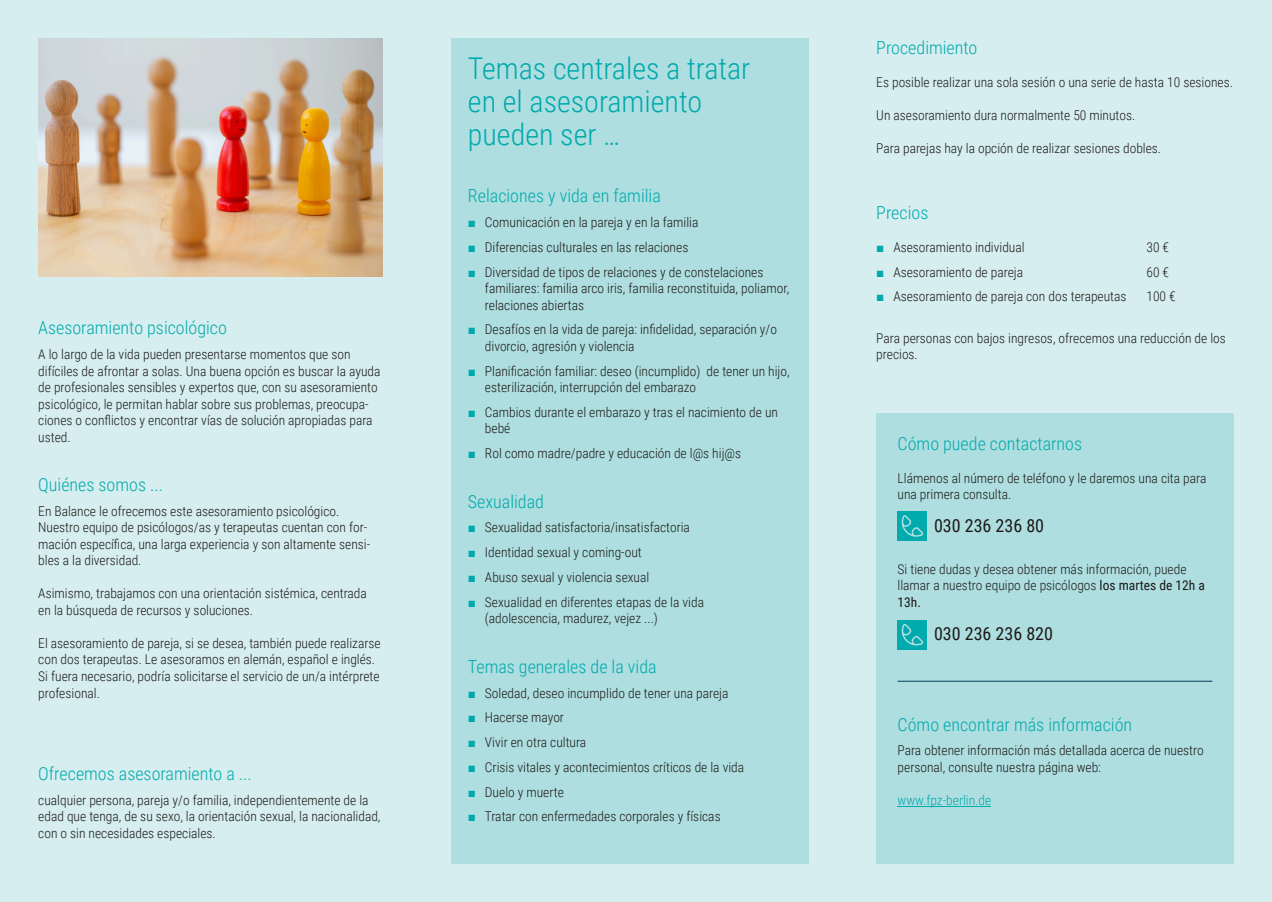
<style>
.page{position:relative;width:1272px;height:902px;background:#fff}
.page>*{position:absolute;margin:0;border:0;box-sizing:border-box;transform-origin:0 0}
.t1{font:300 30px/33px "Roboto Condensed";color:#00a9ac}
.t2{font:300 18px "Roboto Condensed";color:#00a9ac}
.t3{font:18px "Roboto Condensed";color:#1d1a18}
.t4{font:300 13.5px/16.5px "Roboto Condensed";color:#1d1a18}
.t5{font:300 13.5px "Roboto Condensed";color:#00a9ac}
.s1{font-family:"Arial";font-weight:400;color:#00a9ac}
.s2{font-weight:400}
</style>
<div class="page">
<div style="left:0;top:0;width:1271px;height:902px;background:#d6eeef"></div>
<div style="left:451px;top:38px;width:357px;height:825px;background:#aedee0"></div>
<div style="left:876px;top:412px;width:357px;height:451px;background:#aedee0"></div>
<hr style="left:897px;top:805px;width:94px;height:1px;background:#00aaad">
<div style="left:897px;top:511px;width:30px;height:30px;background:#00aaad"></div>
<div style="left:897px;top:620px;width:30px;height:29px;background:#00aaad"></div>
<svg style="left:901px;top:515px;width:23px;height:22px"></svg>
<svg style="left:901px;top:623px;width:23px;height:23px"></svg>
<hr style="left:897px;top:681px;width:315px;height:1px;background:#013a59">
<img style="left:38px;top:38px;width:345px;height:238px">
<h2 class="t2" style="left:38px;top:321px;width:190px">Asesoramiento psicológico</h2>
<p class="t4" style="left:38px;top:347px;width:344px">A lo largo de la vida pueden presentarse momentos que son difíciles de afrontar a solas. Una buena opción es buscar la ayuda de profesionales sensibles y expertos que, con su asesoramiento psicológico, le permitan hablar sobre sus problemas, preocupa&shy;ciones o conflictos y encontrar vías de solución apropiadas para usted.</p>
<h2 class="t2" style="left:38px;top:478px;width:126px">Quiénes somos ...</h2>
<p class="t4" style="left:38px;top:504px;width:333px">En Balance le ofrecemos este asesoramiento psicológico.<br>Nuestro equipo de psicólogos/as y terapeutas cuentan con for&shy;mación específica, una larga experiencia y son altamente sensi&shy;bles a la diversidad.</p>
<p class="t4" style="left:38px;top:587px;width:330px">Asimismo, trabajamos con una orientación sistémica, centrada en la búsqueda de recursos y soluciones.</p>
<p class="t4" style="left:38px;top:636px;width:344px">El asesoramiento de pareja, si se desea, también puede realizarse con dos terapeutas. Le asesoramos en alemán, español e inglés.<br>Si fuera necesario, podría solicitarse el servicio de un/a intérprete profesional.</p>
<h2 class="t2" style="left:38px;top:766px;width:215px">Ofrecemos asesoramiento a ...</h2>
<p class="t4" style="left:38px;top:793px;width:344px">cualquier persona, pareja y/o familia, independientemente de la edad que tenga, de su sexo, la orientación sexual, la nacionalidad, con o sin necesidades especiales.</p>
<h1 class="t1" style="left:468px;top:55px;width:284px">Temas centrales a tratar en el asesoramiento pueden ser …</h1>
<h2 class="t2" style="left:468px;top:189px;width:194px">Relaciones y vida en familia</h2>
<p class="t4" style="left:468px;top:215px;width:232px"><span class="s1">■</span> Comunicación en la pareja y en la familia</p>
<p class="t4" style="left:468px;top:240px;width:222px"><span class="s1">■</span> Diferencias culturales en las relaciones</p>
<p class="t4" style="left:485px;top:265px;width:306px;text-indent:-17px"><span class="s1">■</span> Diversidad de tipos de relaciones y de constelaciones familiares: familia arco iris, familia reconstituida, poliamor, relaciones abiertas</p>
<p class="t4" style="left:485px;top:323px;width:293px;text-indent:-17px"><span class="s1">■</span> Desafíos en la vida de pareja: infidelidad, separación y/o divorcio, agresión y violencia</p>
<p class="t4" style="left:485px;top:364px;width:306px;text-indent:-17px"><span class="s1">■</span> Planificación familiar: deseo (incumplido) de tener un hijo, esterilización, interrupción del embarazo</p>
<p class="t4" style="left:485px;top:405px;width:294px;text-indent:-17px"><span class="s1">■</span> Cambios durante el embarazo y tras el nacimiento de un bebé</p>
<p class="t4" style="left:468px;top:446px;width:275px"><span class="s1">■</span> Rol como madre/padre y educación de l@s hij@s</p>
<h2 class="t2" style="left:468px;top:494px;width:78px">Sexualidad</h2>
<p class="t4" style="left:468px;top:521px;width:223px"><span class="s1">■</span> Sexualidad satisfactoria/insatisfactoria</p>
<p class="t4" style="left:468px;top:545px;width:175px"><span class="s1">■</span> Identidad sexual y coming-out</p>
<p class="t4" style="left:468px;top:570px;width:183px"><span class="s1">■</span> Abuso sexual y violencia sexual</p>
<p class="t4" style="left:485px;top:595px;width:220px;text-indent:-17px"><span class="s1">■</span> Sexualidad en diferentes etapas de la vida (adolescencia, madurez, vejez ...)</p>
<h2 class="t2" style="left:468px;top:659px;width:190px">Temas generales de la vida</h2>
<p class="t4" style="left:468px;top:686px;width:262px"><span class="s1">■</span> Soledad, deseo incumplido de tener una pareja</p>
<p class="t4" style="left:468px;top:710px;width:98px"><span class="s1">■</span> Hacerse mayor</p>
<p class="t4" style="left:468px;top:735px;width:120px"><span class="s1">■</span> Vivir en otra cultura</p>
<p class="t4" style="left:468px;top:760px;width:278px"><span class="s1">■</span> Crisis vitales y acontecimientos críticos de la vida</p>
<p class="t4" style="left:468px;top:785px;width:98px"><span class="s1">■</span> Duelo y muerte</p>
<p class="t4" style="left:468px;top:809px;width:254px"><span class="s1">■</span> Tratar con enfermedades corporales y físicas</p>
<h2 class="t2" style="left:876px;top:40px;width:103px">Procedimiento</h2>
<p class="t4" style="left:876px;top:75px;width:358px">Es posible realizar una sola sesión o una serie de hasta 10 sesiones.</p>
<p class="t4" style="left:876px;top:108px;width:260px">Un asesoramiento dura normalmente 50 minutos.</p>
<p class="t4" style="left:876px;top:141px;width:286px">Para parejas hay la opción de realizar sesiones dobles.</p>
<h2 class="t2" style="left:876px;top:205px;width:54px">Precios</h2>
<p class="t4" style="left:876px;top:240px;width:150px"><span class="s1">■</span> Asesoramiento individual</p>
<p class="t4" style="left:1146px;top:240px;width:24px">30 €</p>
<p class="t4" style="left:876px;top:265px;width:148px"><span class="s1">■</span> Asesoramiento de pareja</p>
<p class="t4" style="left:1146px;top:265px;width:24px">60 €</p>
<p class="t4" style="left:876px;top:290px;width:252px"><span class="s1">■</span> Asesoramiento de pareja con dos terapeutas</p>
<p class="t4" style="left:1146px;top:290px;width:31px">100 €</p>
<p class="t4" style="left:876px;top:331px;width:351px">Para personas con bajos ingresos, ofrecemos una reducción de los precios.</p>
<h2 class="t2" style="left:897px;top:436px;width:186px">Cómo puede contactarnos</h2>
<p class="t4" style="left:897px;top:471px;width:310px">Llámenos al número de teléfono y le daremos una cita para una primera consulta.</p>
<h2 class="t3" style="left:934px;top:519px;width:112px">030 236 236 80</h2>
<p class="t4" style="left:897px;top:562px;width:309px">Si tiene dudas y desea obtener más información, puede llamar a nuestro equipo de psicólogos <span class="s2">los martes de 12h a<br>13h.</span></p>
<h2 class="t3" style="left:934px;top:626px;width:121px">030 236 236 820</h2>
<h2 class="t2" style="left:897px;top:717px;width:236px">Cómo encontrar más información</h2>
<p class="t4" style="left:897px;top:743px;width:308px">Para obtener información más detallada acerca de nuestro personal, consulte nuestra página web:</p>
<p class="t5" style="left:897px;top:794px;width:95px">www.fpz-berlin.de</p>
</div>
